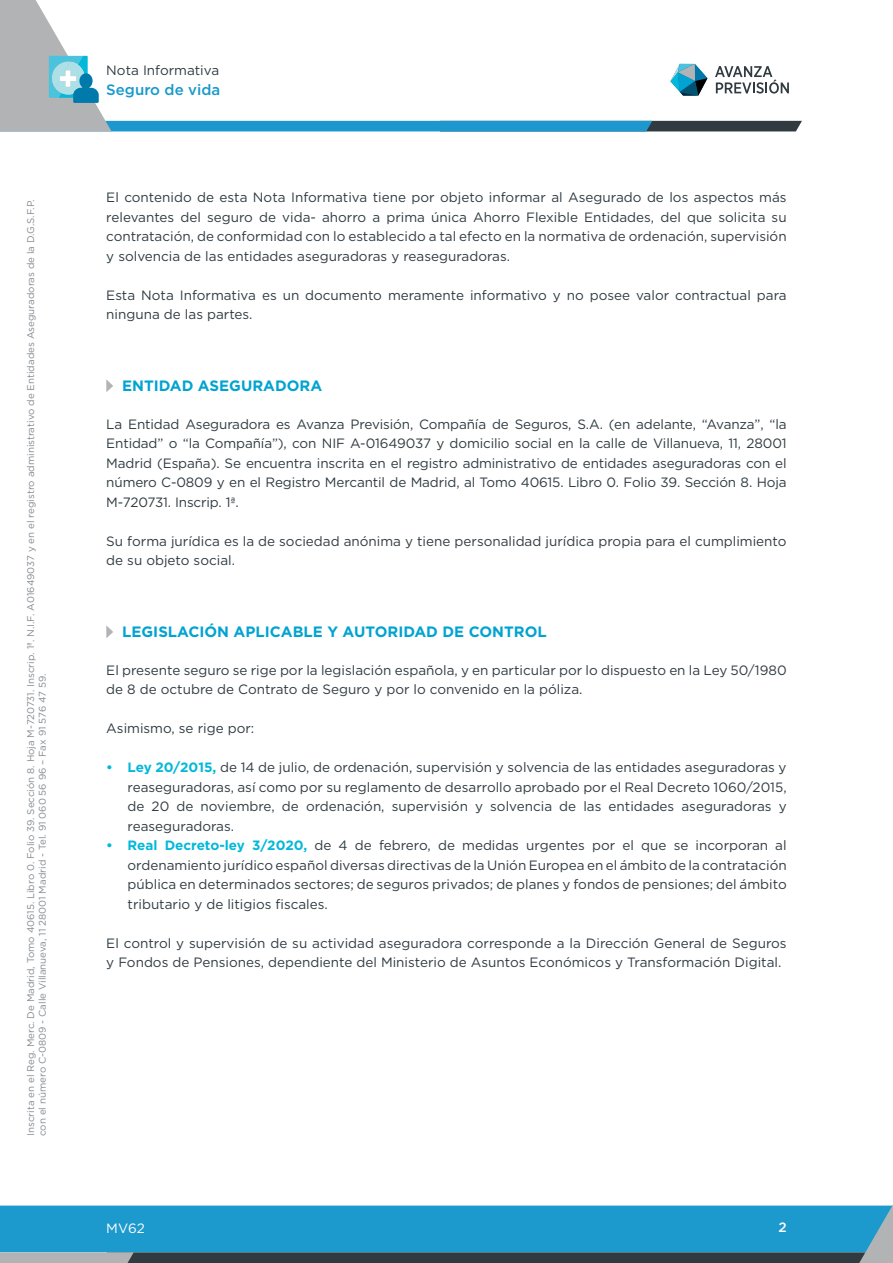
<style>
.page{position:relative;width:893px;height:1263px;background:#fff}
.page>*{position:absolute;margin:0;border:0;box-sizing:border-box;transform-origin:0 0}
.t1{font:700 15px "Gotham";color:#00a3d1}
.t2{font:500 15px "Gotham";color:#1799cb}
.t3{font:13.5px/19.5px "Gotham";color:#2f3b41;text-align:justify}
.t4{font:13.5px "Gotham";color:#fff}
.t5{font:500 13.5px "Gotham";color:#fff}
.t6{font:9.75px/11.7px "Gotham";color:#848a90}
.s1{font-weight:700;color:#03b8da}
</style>
<div class="page">
<svg style="left:0;top:1205px;width:893px;height:58px;background:#288db7"></svg>
<svg style="left:0;top:0;width:802px;height:131px"></svg>
<svg style="left:106px;top:379px;width:7px;height:13px"></svg>
<svg style="left:106px;top:625px;width:7px;height:13px"></svg>
<p class="t6" style="left:25px;top:1136px;width:938px;rotate:-90deg">Inscrita en el Reg. Merc. De Madrid, Tomo 40615. Libro 0. Folio 39. Sección 8. Hoja M-720731. Inscrip. 1ª. N.I.F. A01649037 y en el registro administrativo de Entidades Aseguradoras de la D.G.S.F.P. con el número C-0809 - Calle Villanueva, 11 28001 Madrid - Tel. 91 060 56 96 – Fax 91 576 47 59.</p>
<p class="t3" style="left:106px;top:60px;width:114px">Nota Informativa</p>
<p class="t2" style="left:106px;top:80px;width:116px">Seguro de vida</p>
<p class="t3" style="left:106px;top:187px;width:682px">El contenido de esta Nota Informativa tiene por objeto informar al Asegurado de los aspectos más relevantes del seguro de vida- ahorro a prima única Ahorro Flexible Entidades, del que solicita su contratación, de conformidad con lo establecido a tal efecto en la normativa de ordenación, supervisión y solvencia de las entidades aseguradoras y reaseguradoras.</p>
<p class="t3" style="left:106px;top:285px;width:682px">Esta Nota Informativa es un documento meramente informativo y no posee valor contractual para ninguna de las partes.</p>
<p class="t1" style="left:122px;top:376px;width:202px">ENTIDAD ASEGURADORA</p>
<p class="t3" style="left:106px;top:414px;width:682px">La Entidad Aseguradora es Avanza Previsión, Compañía de Seguros, S.A. (en adelante, “Avanza”, “la Entidad” o “la Compañía”), con NIF A-01649037 y domicilio social en la calle de Villanueva, 11, 28001<br>Madrid (España). Se encuentra inscrita en el registro administrativo de entidades aseguradoras con el número C-0809 y en el Registro Mercantil de Madrid, al Tomo 40615. Libro 0. Folio 39. Sección 8. Hoja M-720731. Inscrip. 1ª.</p>
<p class="t3" style="left:106px;top:531px;width:682px">Su forma jurídica es la de sociedad anónima y tiene personalidad jurídica propia para el cumplimiento de su objeto social.</p>
<p class="t1" style="left:122px;top:622px;width:426px">LEGISLACIÓN APLICABLE Y AUTORIDAD DE CONTROL</p>
<p class="t3" style="left:106px;top:660px;width:682px">El presente seguro se rige por la legislación española, y en particular por lo dispuesto en la Ley 50/1980 de 8 de octubre de Contrato de Seguro y por lo convenido en la póliza.</p>
<p class="t3" style="left:106px;top:718px;width:149px">Asimismo, se rige por:</p>
<p class="t3" style="left:128px;top:757px;width:661px;text-indent:-21px"><span class="s1">• Ley 20/2015,</span> de 14 de julio, de ordenación, supervisión y solvencia de las entidades aseguradoras y reaseguradoras, así como por su reglamento de desarrollo aprobado por el Real Decreto 1060/2015, de 20 de noviembre, de ordenación, supervisión y solvencia de las entidades aseguradoras y reaseguradoras.</p>
<p class="t3" style="left:128px;top:835px;width:661px;text-indent:-21px"><span class="s1">• Real Decreto-ley 3/2020,</span> de 4 de febrero, de medidas urgentes por el que se incorporan al ordenamiento jurídico español diversas directivas de la Unión Europea en el ámbito de la contratación pública en determinados sectores; de seguros privados; de planes y fondos de pensiones; del ámbito tributario y de litigios fiscales.</p>
<p class="t3" style="left:106px;top:933px;width:682px">El control y supervisión de su actividad aseguradora corresponde a la Dirección General de Seguros y Fondos de Pensiones, dependiente del Ministerio de Asuntos Económicos y Transformación Digital.</p>
<p class="t4" style="left:106px;top:1219px;width:40px">MV62</p>
<p class="t5" style="left:778px;top:1218px;width:10px">2</p>
</div>
